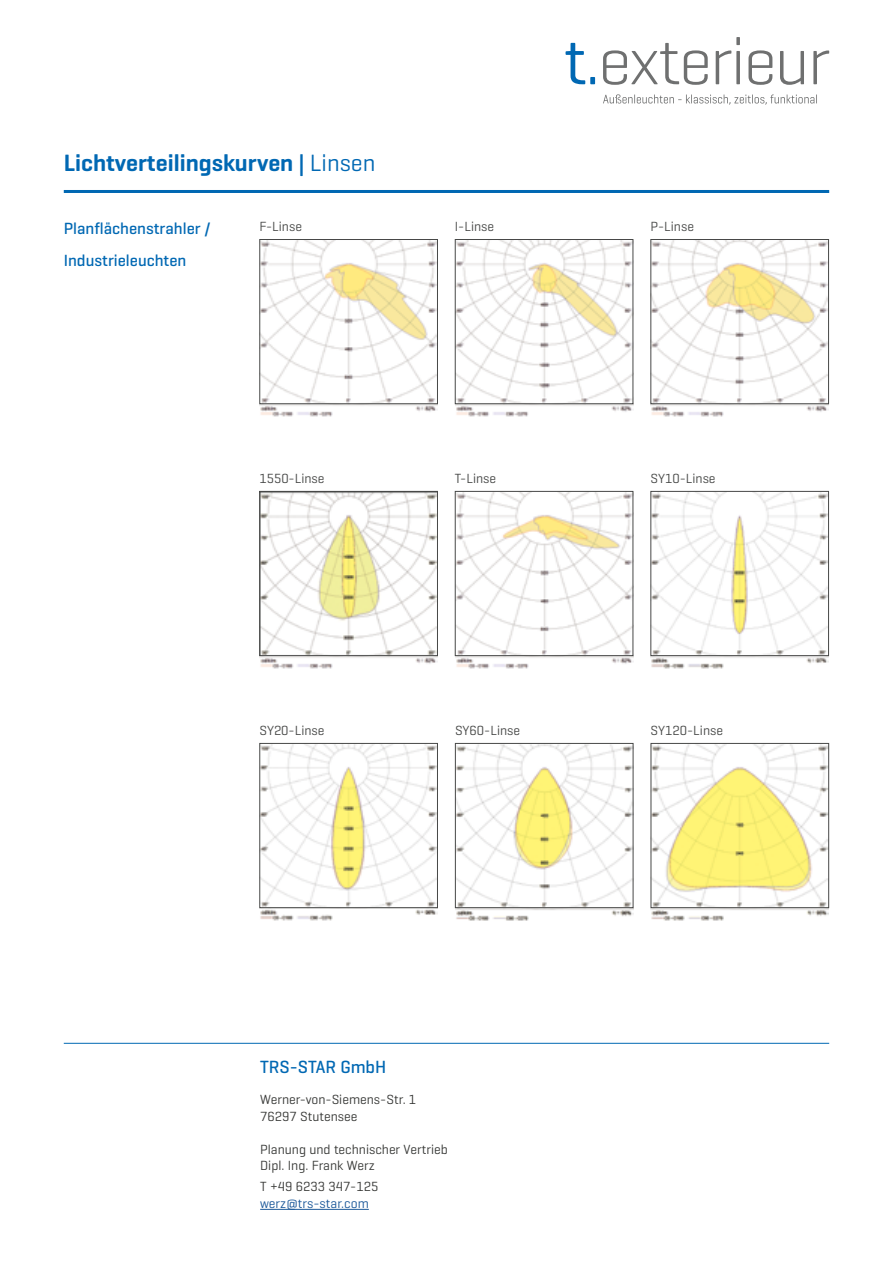
<style>
.page{position:relative;width:893px;height:1263px;background:#fff}
.page>*{position:absolute;margin:0;border:0;box-sizing:border-box;transform-origin:0 0}
.t1{font:600 24px "Geogrotesque";color:#0068b3}
.t2{font:500 18px "Geogrotesque";color:#0068b3}
.t3{font:500 16.5px/32.7px "Geogrotesque";color:#0068b3}
.t4{font:13.5px/16.5px "Geogrotesque";color:#383937}
.t5{font:13.5px "Geogrotesque";color:#474847}
.t6{font:13.5px "Geogrotesque";color:#1b5899}
.s1{font-weight:500}
.s2{font-weight:400}
</style>
<div class="page">
<hr style="left:64px;top:190px;width:765px;height:3px;background:#0068b3">
<svg style="left:566px;top:43px;width:29px;height:41px"></svg>
<svg style="left:603px;top:43px;width:105px;height:42px"></svg>
<svg style="left:716px;top:37px;width:24px;height:47px"></svg>
<svg style="left:748px;top:50px;width:24px;height:35px"></svg>
<svg style="left:780px;top:51px;width:24px;height:34px"></svg>
<svg style="left:813px;top:50px;width:16px;height:34px"></svg>
<svg style="left:603px;top:94px;width:214px;height:11px"></svg>
<hr style="left:64px;top:1043px;width:765px;height:1px;background:#0068b3">
<hr style="left:260px;top:1209px;width:109px;height:1px;background:#1b5899">
<img style="left:651px;top:404px;width:178px;height:13px">
<img style="left:652px;top:241px;width:175px;height:161px">
<div style="left:650px;top:239px;width:179px;height:165px;border:1px solid #474847"></div>
<img style="left:455px;top:656px;width:178px;height:13px">
<img style="left:457px;top:493px;width:174px;height:161px">
<div style="left:455px;top:491px;width:178px;height:165px;border:1px solid #474847"></div>
<img style="left:455px;top:404px;width:178px;height:13px">
<img style="left:457px;top:241px;width:174px;height:161px">
<div style="left:455px;top:239px;width:178px;height:165px;border:1px solid #474847"></div>
<img style="left:260px;top:404px;width:178px;height:13px">
<img style="left:261px;top:241px;width:175px;height:161px">
<div style="left:259px;top:239px;width:179px;height:165px;border:1px solid #474847"></div>
<img style="left:455px;top:908px;width:178px;height:13px">
<img style="left:457px;top:745px;width:174px;height:161px">
<div style="left:455px;top:743px;width:178px;height:165px;border:1px solid #474847"></div>
<img style="left:651px;top:908px;width:178px;height:13px">
<img style="left:653px;top:745px;width:174px;height:161px">
<div style="left:651px;top:743px;width:178px;height:165px;border:1px solid #474847"></div>
<img style="left:260px;top:908px;width:178px;height:13px">
<img style="left:261px;top:745px;width:175px;height:161px">
<div style="left:259px;top:743px;width:179px;height:165px;border:1px solid #474847"></div>
<img style="left:651px;top:656px;width:178px;height:13px">
<img style="left:652px;top:493px;width:175px;height:161px">
<div style="left:650px;top:491px;width:179px;height:165px;border:1px solid #474847"></div>
<img style="left:260px;top:656px;width:178px;height:13px">
<img style="left:261px;top:493px;width:175px;height:161px">
<div style="left:259px;top:491px;width:179px;height:165px;border:1px solid #474847"></div>
<h1 class="t1" style="left:64px;top:148px;width:313px">Lichtverteilingskurven <span class="s1">|</span> <span class="s2">Linsen</span></h1>
<p class="t3" style="left:64px;top:211px;width:148px">Planflächenstrahler /<br>Industrieleuchten</p>
<p class="t5" style="left:259px;top:218px;width:44px">F-Linse</p>
<p class="t5" style="left:455px;top:218px;width:41px">I-Linse</p>
<p class="t5" style="left:650px;top:218px;width:45px">P-Linse</p>
<p class="t5" style="left:259px;top:470px;width:67px">1550-Linse</p>
<p class="t5" style="left:650px;top:470px;width:67px">SY10-Linse</p>
<p class="t5" style="left:455px;top:470px;width:43px">T-Linse</p>
<p class="t5" style="left:259px;top:722px;width:67px">SY20-Linse</p>
<p class="t5" style="left:455px;top:722px;width:67px">SY60-Linse</p>
<p class="t5" style="left:651px;top:722px;width:74px">SY120-Linse</p>
<h2 class="t2" style="left:260px;top:1056px;width:128px">TRS-STAR GmbH</h2>
<p class="t4" style="left:260px;top:1091px;width:158px">Werner-von-Siemens-Str. 1<br>76297 Stutensee</p>
<p class="t4" style="left:260px;top:1141px;width:189px">Planung und technischer Vertrieb<br>Dipl. Ing. Frank Werz</p>
<p class="t4" style="left:260px;top:1178px;width:120px">T +49 6233 347-125</p>
<p class="t6" style="left:260px;top:1195px;width:110px">werz@trs-star.com</p>
</div>
